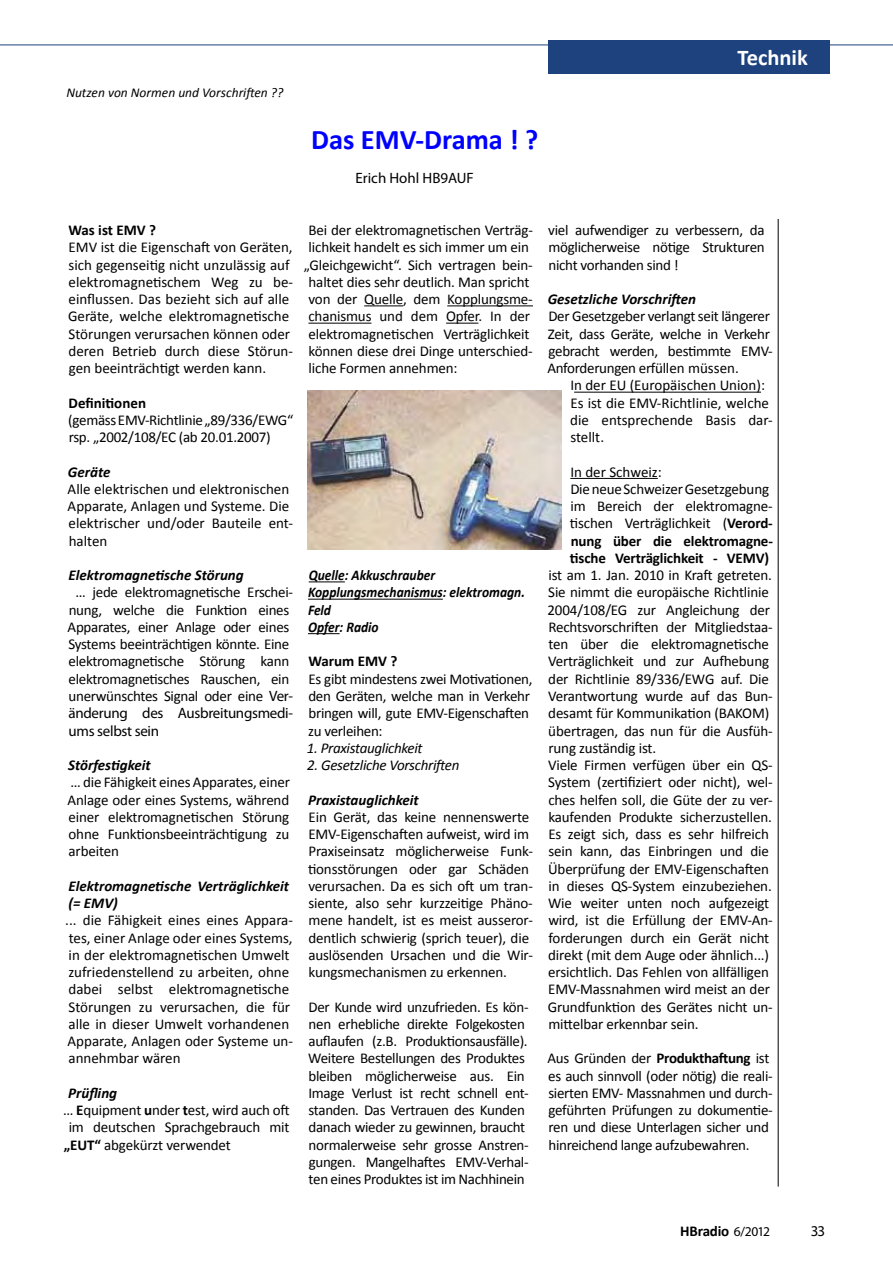
<style>
.page{position:relative;width:893px;height:1263px;background:#fff}
.page>*{position:absolute;margin:0;border:0;box-sizing:border-box;transform-origin:0 0}
.t1{font:700 28.5px "Calibri";color:#00f}
.t2{font:700 22.5px "Calibri";color:#fff}
.t3{font:15px/17.2px "Calibri";letter-spacing:-.01em;color:#000}
.t4{font:italic 700 15px/17.2px "Calibri";color:#000}
.t5{font:italic 15px "Calibri";letter-spacing:-.02em;color:#000}
.t6{font:700 15px "Calibri";color:#000}
.t7{font:15px/17.2px "Myriad Pro";letter-spacing:-.02em;color:#000}
.t8{font:15px "Myriad Pro";color:#000}
.t9{font:italic 700 14.85px/17.2px "Calibri";color:#000;scale:.91 1}
.t10{font:italic 13.5px "Calibri";color:#000}
.s1{font-family:"Myriad Pro"}
.s2{font-weight:700}
.s3{font-family:"Myriad Pro";font-weight:400;font-size:13.5px}
</style>
<div class="page">
<hr style="left:0;top:45px;width:893px;height:1px;background:#1d427e">
<div style="left:548px;top:40px;width:281px;height:33px;background:#1d427e"></div>
<hr style="left:778px;top:219px;width:1px;height:967px;background:#000">
<hr style="left:364px;top:305px;width:39px;height:1px;background:#000">
<hr style="left:447px;top:305px;width:86px;height:1px;background:#000">
<hr style="left:308px;top:323px;width:63px;height:1px;background:#000">
<hr style="left:446px;top:323px;width:32px;height:1px;background:#000">
<hr style="left:574px;top:392px;width:187px;height:1px;background:#000">
<hr style="left:570px;top:478px;width:88px;height:1px;background:#000">
<img style="left:308px;top:390px;width:253px;height:160px">
<hr style="left:309px;top:581px;width:36px;height:1px;background:#000">
<hr style="left:308px;top:599px;width:135px;height:1px;background:#000">
<hr style="left:308px;top:633px;width:32px;height:1px;background:#000">
<p class="t10" style="left:66px;top:83px;width:219px">Nutzen von Normen und Vorschriften ??</p>
<h1 class="t1" style="left:311px;top:121px;width:229px">Das EMV-Drama ! ?</h1>
<p class="t8" style="left:355px;top:169px;width:120px">Erich Hohl HB9AUF</p>
<h2 class="t2" style="left:737px;top:43px;width:72px">Technik</h2>
<p class="t6" style="left:68px;top:221px;width:89px">Was ist EMV ?</p>
<p class="t3" style="left:68px;top:239px;width:226px">EMV ist die Eigenschaft von Geräten, sich gegenseitig nicht unzulässig auf elektromagnetischem Weg zu be&shy;einflussen. Das bezieht sich auf alle Geräte, welche elektromagnetische Störungen verursachen können oder deren Betrieb durch diese Störun&shy;gen beeinträchtigt werden kann.</p>
<p class="t6" style="left:69px;top:393px;width:79px">Definitionen</p>
<p class="t3" style="left:68px;top:411px;width:227px">(gemäss EMV-Richtlinie „89/336/EWG“ rsp. „2002/108/EC (ab 20.01.2007)</p>
<p class="t4" style="left:68px;top:463px;width:44px">Geräte</p>
<p class="t3" style="left:68px;top:480px;width:227px">Alle elektrischen und elektronischen<br>Apparate, Anlagen und Systeme. Die elektrischer und/oder Bauteile ent&shy;halten</p>
<p class="t4" style="left:68px;top:567px;width:177px">Elektromagnetische Störung</p>
<p class="t3" style="left:68px;top:584px;width:227px;text-align:center">… jede elektromagnetische Erschei&shy;nung, welche die Funktion eines Apparates, einer Anlage oder eines Systems beeinträchtigen könnte. Eine elektromagnetische Störung kann elektromagnetisches Rauschen, ein unerwünschtes Signal oder eine <span class="s1">Ver-</span></p>
<p class="t7" style="left:68px;top:704px;width:226px">änderung des Ausbreitungsmedi&shy;ums selbst sein</p>
<p class="t4" style="left:68px;top:756px;width:84px">Störfestigkeit</p>
<p class="t3" style="left:68px;top:774px;width:224px;text-align:justify">… die Fähigkeit eines Apparates, einer Anlage oder eines Systems, während einer elektromagnetischen Störung ohne Funktionsbeeinträchtigung zu arbeiten</p>
<p class="t4" style="left:68px;top:877px;width:222px">Elektromagnetische Verträglichkeit (= EMV)</p>
<p class="t3" style="left:65px;top:912px;width:229px">... die Fähigkeit eines eines Appara&shy;tes, einer Anlage oder eines Systems, in der elektromagnetischen Umwelt zufriedenstellend zu arbeiten, ohne dabei selbst elektromagnetische Störungen zu verursachen, die für alle in dieser Umwelt vorhandenen Apparate, Anlagen oder Systeme un&shy;annehmbar wären</p>
<p class="t4" style="left:68px;top:1084px;width:50px">Prüfling</p>
<p class="t3" style="left:63px;top:1101px;width:228px">… <span class="s2">E</span>quipment <span class="s2">u</span>nder <span class="s2">t</span>est, wird auch oft</p>
<p class="t3" style="left:69px;top:1119px;width:222px">im deutschen Sprachgebrauch mit</p>
<p class="t3" style="left:64px;top:1136px;width:168px"><span class="s2">„EUT“</span> abgekürzt verwendet</p>
<p class="t3" style="left:308px;top:222px;width:226px">Bei der elektromagnetischen Verträg-</p>
<p class="t3" style="left:309px;top:239px;width:222px">lichkeit handelt es sich immer um ein</p>
<p class="t3" style="left:304px;top:256px;width:231px">„Gleichgewicht“. Sich vertragen bein-</p>
<p class="t3" style="left:309px;top:273px;width:222px">haltet dies sehr deutlich. Man spricht</p>
<p class="t3" style="left:308px;top:291px;width:226px">von der Quelle, dem Kopplungsme-</p>
<p class="t3" style="left:308px;top:308px;width:223px">chanismus und dem Opfer. In der</p>
<p class="t3" style="left:308px;top:325px;width:223px">elektromagnetischen Verträglichkeit</p>
<p class="t3" style="left:309px;top:342px;width:226px">können diese drei Dinge unterschied-</p>
<p class="t3" style="left:309px;top:360px;width:150px">liche Formen annehmen:</p>
<p class="t9" style="left:308px;top:567px;width:240px">Quelle: Akkuschrauber<br>Kopplungsmechanismus: elektromagn.<br>Feld<br>Opfer: Radio</p>
<p class="t6" style="left:308px;top:652px;width:91px">Warum EMV ?</p>
<p class="t3" style="left:308px;top:670px;width:226px">Es gibt mindestens zwei Motivationen, den Geräten, welche man in Verkehr bringen will, gute EMV-Eigenschaften zu verleihen:</p>
<p class="t5" style="left:307px;top:737px;width:117px">1. Praxistauglichkeit</p>
<p class="t5" style="left:307px;top:755px;width:154px">2. Gesetzliche Vorschriften</p>
<p class="t4" style="left:308px;top:791px;width:112px">Praxistauglichkeit</p>
<p class="t3" style="left:308px;top:808px;width:226px">Ein Gerät, das keine nennenswerte EMV-Eigenschaften aufweist, wird im Praxiseinsatz möglicherweise Funk&shy;tionsstörungen oder gar Schäden verursachen. Da es sich oft um tran&shy;siente, also sehr kurzzeitige Phäno&shy;mene handelt, ist es meist ausseror&shy;dentlich schwierig (sprich teuer), die auslösenden Ursachen und die Wir&shy;kungsmechanismen zu erkennen.</p>
<p class="t3" style="left:308px;top:998px;width:222px">Der Kunde wird unzufrieden. Es kön&shy;nen erhebliche direkte Folgekosten auflaufen (z.B. Produktionsausfälle).<br>Weitere Bestellungen des Produktes bleiben möglicherweise aus. Ein Image Verlust ist recht schnell ent&shy;standen. Das Vertrauen des Kunden danach wieder zu gewinnen, braucht normalerweise sehr grosse Anstren&shy;gungen. Mangelhaftes EMV-Verhal&shy;ten eines Produktes ist im Nachhinein</p>
<p class="t3" style="left:548px;top:222px;width:218px;text-align:justify">viel aufwendiger zu verbessern, da möglicherweise nötige Strukturen nicht vorhanden sind !</p>
<p class="t4" style="left:548px;top:291px;width:150px">Gesetzliche Vorschriften</p>
<p class="t3" style="left:547px;top:308px;width:227px">Der Gesetzgeber verlangt seit längerer Zeit, dass Geräte, welche in Verkehr gebracht werden, bestimmte EMV-Anforderungen erfüllen müssen.</p>
<p class="t3" style="left:570px;top:377px;width:204px">In der EU (Europäischen Union):<br>Es ist die EMV-Richtlinie, welche die entsprechende Basis dar&shy;stellt.</p>
<p class="t3" style="left:570px;top:463px;width:204px">In der Schweiz:<br>Die neue Schweizer Gesetzgebung im Bereich der elektromagne&shy;tischen Verträglichkeit (<span class="s2">Verord&shy;nung über die elektromagne&shy;tische Verträglichkeit - VEMV)</span></p>
<p class="t3" style="left:547px;top:567px;width:227px">ist am 1. Jan. 2010 in Kraft getreten.<br>Sie nimmt die europäische Richtlinie 2004/108/EG zur Angleichung der Rechtsvorschriften der Mitgliedstaa&shy;ten über die elektromagnetische Verträglichkeit und zur Aufhebung der Richtlinie 89/336/EWG auf. Die Verantwortung wurde auf das Bun&shy;desamt für Kommunikation (BAKOM) übertragen, das nun für die Ausfüh&shy;rung zuständig ist.<br>Viele Firmen verfügen über ein QS-System (zertifiziert oder nicht), wel&shy;ches helfen soll, die Güte der zu ver&shy;kaufenden Produkte sicherzustellen.<br>Es zeigt sich, dass es sehr hilfreich sein kann, das Einbringen und die Überprüfung der EMV-Eigenschaften in dieses QS-System einzubeziehen.<br>Wie weiter unten noch aufgezeigt wird, ist die Erfüllung der EMV-An&shy;forderungen durch ein Gerät nicht direkt (mit dem Auge oder ähnlich...) ersichtlich. Das Fehlen von allfälligen EMV-Massnahmen wird meist an der Grundfunktion des Gerätes nicht un&shy;mittelbar erkennbar sein.</p>
<p class="t3" style="left:547px;top:1050px;width:227px">Aus Gründen der <span class="s2">Produkthaftung</span> ist es auch sinnvoll (oder nötig) die reali&shy;sierten EMV- Massnahmen und durch&shy;geführten Prüfungen zu dokumentie&shy;ren und diese Unterlagen sicher und hinreichend lange aufzubewahren.</p>
<p class="t6" style="left:680px;top:1221px;width:91px">HBradio <span class="s3">6/2012</span></p>
<p class="t7" style="left:811px;top:1222px;width:16px">33</p>
</div>
